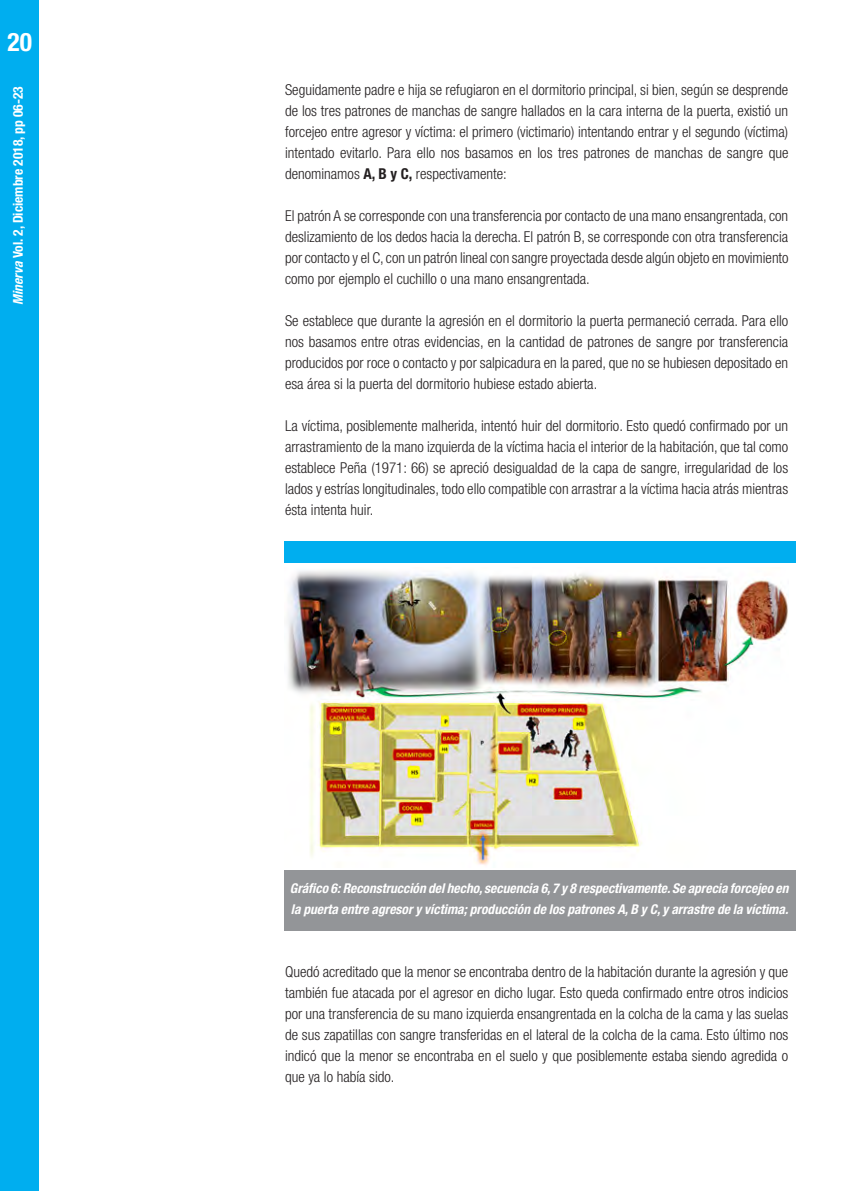
<style>
.page{position:relative;width:851px;height:1191px;background:#fff}
.page>*{position:absolute;margin:0;border:0;box-sizing:border-box;transform-origin:0 0}
.t1{font:700 condensed 25.5px "Helvetica Neue LT Std";color:#fff}
.t2{font:300 condensed 15px/21px "Helvetica Neue LT Std";color:#231f20;text-align:justify}
.t3{font:italic 700 condensed 13.5px "Helvetica Neue LT Std";color:#fff}
.t4{font:700 condensed 13.5px "Helvetica Neue LT Std";color:#fff}
.s1{font-style:italic}
.s2{font-weight:700}
</style>
<div class="page">
<div style="left:0;top:0;width:38px;height:1191px;background:#00aeef"></div>
<div style="left:284px;top:870px;width:511px;height:60px;background:#939598"></div>
<div style="left:284px;top:542px;width:511px;height:21px;background:#00aeef"></div>
<img style="left:287px;top:571px;width:501px;height:294px">
<p class="t1" style="left:7px;top:27px;width:26px">20</p>
<p class="t4" style="left:10px;top:305px;width:220px;rotate:-90deg"><span class="s1">Minerva</span> Vol. 2, Diciembre 2018, pp 06-23</p>
<p class="t2" style="left:285px;top:79px;width:505px">Seguidamente padre e hija se refugiaron en el dormitorio principal, si bien, según se desprende de los tres patrones de manchas de sangre hallados en la cara interna de la puerta, existió un forcejeo entre agresor y víctima: el primero (victimario) intentando entrar y el segundo (víctima) intentado evitarlo. Para ello nos basamos en los tres patrones de manchas de sangre que denominamos <span class="s2">A, B y C,</span> respectivamente:</p>
<p class="t2" style="left:285px;top:205px;width:505px">El patrón A se corresponde con una transferencia por contacto de una mano ensangrentada, con deslizamiento de los dedos hacia la derecha. El patrón B, se corresponde con otra transferencia por contacto y el C, con un patrón lineal con sangre proyectada desde algún objeto en movimiento como por ejemplo el cuchillo o una mano ensangrentada.</p>
<p class="t2" style="left:285px;top:310px;width:504px">Se establece que durante la agresión en el dormitorio la puerta permaneció cerrada. Para ello nos basamos entre otras evidencias, en la cantidad de patrones de sangre por transferencia producidos por roce o contacto y por salpicadura en la pared, que no se hubiesen depositado en esa área si la puerta del dormitorio hubiese estado abierta.</p>
<p class="t2" style="left:285px;top:415px;width:504px">La víctima, posiblemente malherida, intentó huir del dormitorio. Esto quedó confirmado por un arrastramiento de la mano izquierda de la víctima hacia el interior de la habitación, que tal como establece Peña (1971: 66) se apreció desigualdad de la capa de sangre, irregularidad de los lados y estrías longitudinales, todo ello compatible con arrastrar a la víctima hacia atrás mientras ésta intenta huir.</p>
<p class="t3" style="left:290px;top:880px;width:500px">Gráfico 6: Reconstrucción del hecho, secuencia 6, 7 y 8 respectivamente. Se aprecia forcejeo en</p>
<p class="t3" style="left:291px;top:901px;width:499px">la puerta entre agresor y víctima; producción de los patrones A, B y C, y arrastre de la víctima.</p>
<p class="t2" style="left:285px;top:961px;width:504px">Quedó acreditado que la menor se encontraba dentro de la habitación durante la agresión y que también fue atacada por el agresor en dicho lugar. Esto queda confirmado entre otros indicios por una transferencia de su mano izquierda ensangrentada en la colcha de la cama y las suelas de sus zapatillas con sangre transferidas en el lateral de la colcha de la cama. Esto último nos indicó que la menor se encontraba en el suelo y que posiblemente estaba siendo agredida o que ya lo había sido.</p>
</div>
